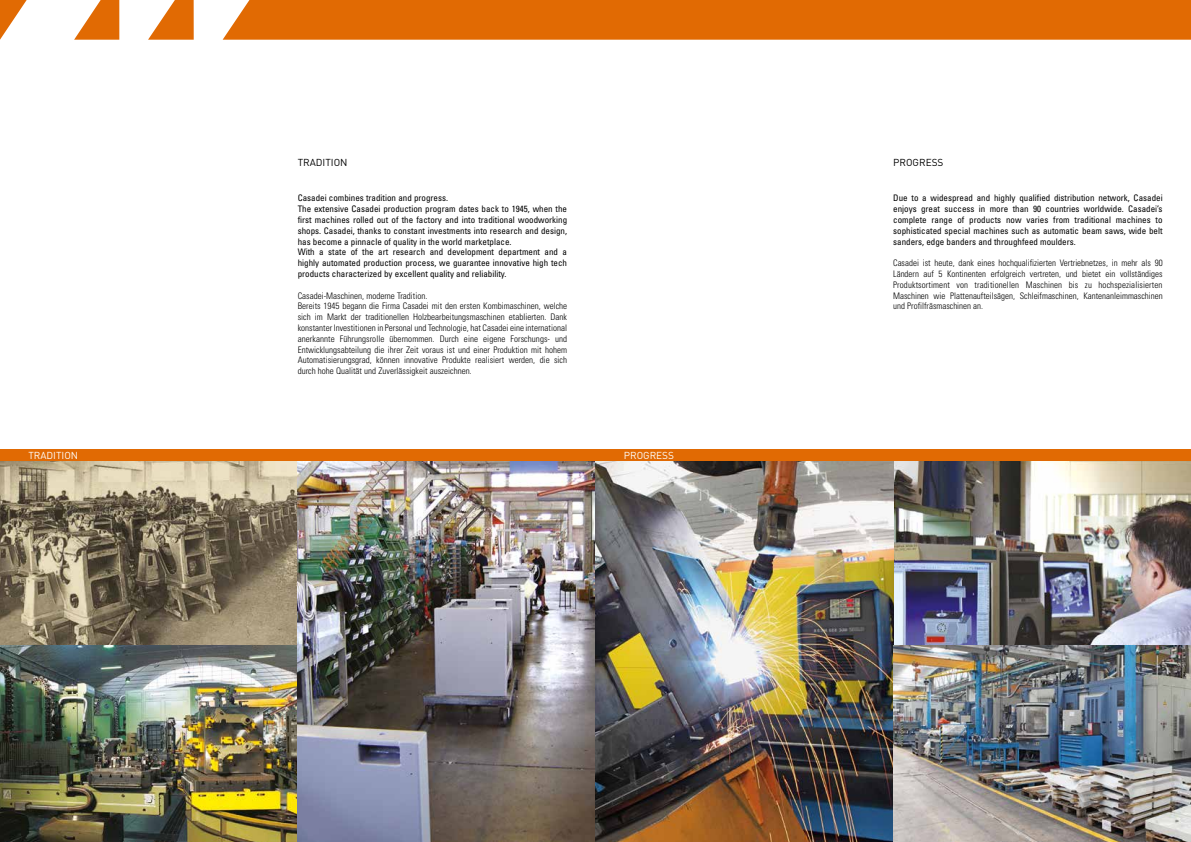
<style>
.page{position:relative;width:1191px;height:842px;background:#fff}
.page>*{position:absolute;margin:0;border:0;box-sizing:border-box;transform-origin:0 0}
.t1{font:10px "DIN";color:#fff}
.t2{font:10px "DIN";color:#000}
.t3{font:300 condensed 9px/10.8px "Univers";color:#000}
.t4{font:condensed 9px/10.8px "Univers";color:#000}
</style>
<div class="page">
<svg style="left:0;top:0;width:1191px;height:40px;background:#e57e26"></svg>
<img style="left:0;top:461px;width:893px;height:381px">
<img style="left:893px;top:461px;width:298px;height:185px">
<div style="left:0;top:449px;width:1191px;height:12px;background:#e16a03"></div>
<img style="left:893px;top:646px;width:298px;height:196px">
<p class="t2" style="left:298px;top:156px;width:51px">TRADITION</p>
<p class="t2" style="left:893px;top:156px;width:52px">PROGRESS</p>
<p class="t4" style="left:298px;top:193px;width:271px">Casadei combines tradition and progress.<br>The extensive Casadei production program dates back to 1945, when the first machines rolled out of the factory and into traditional woodworking shops. Casadei, thanks to constant investments into research and design, has become a pinnacle of quality in the world marketplace.<br>With a state of the art research and development department and a highly automated production process, we guarantee innovative high tech products characterized by excellent quality and reliability.</p>
<p class="t3" style="left:298px;top:290px;width:271px">Casadei-Maschinen, moderne Tradition.<br>Bereits 1945 begann die Firma Casadei mit den ersten Kombimaschinen, welche sich im Markt der traditionellen Holzbearbeitungsmaschinen etablierten. Dank konstanter Investitionen in Personal und Technologie, hat Casadei eine international anerkannte Führungsrolle übernommen. Durch eine eigene Forschungs- und Entwicklungsabteilung die ihrer Zeit voraus ist und einer Produktion mit hohem Automatisierungsgrad, können innovative Produkte realisiert werden, die sich durch hohe Qualität und Zuverlässigkeit auszeichnen.</p>
<p class="t1" style="left:28px;top:449px;width:51px">TRADITION</p>
<p class="t1" style="left:624px;top:449px;width:52px">PROGRESS</p>
<p class="t4" style="left:893px;top:193px;width:271px;text-align:justify">Due to a widespread and highly qualified distribution network, Casadei enjoys great success in more than 90 countries worldwide. Casadei’s complete range of products now varies from traditional machines to sophisticated special machines such as automatic beam saws, wide belt sanders, edge banders and throughfeed moulders.</p>
<p class="t3" style="left:893px;top:258px;width:271px;text-align:justify">Casadei ist heute, dank eines hochqualifizierten Vertriebnetzes, in mehr als 90<br>Ländern auf 5 Kontinenten erfolgreich vertreten, und bietet ein vollständiges Produktsortiment von traditionellen Maschinen bis zu hochspezialisierten Maschinen wie Plattenaufteilsägen, Schleifmaschinen, Kantenanleimmaschinen und Profilfräsmaschinen an.</p>
</div>
